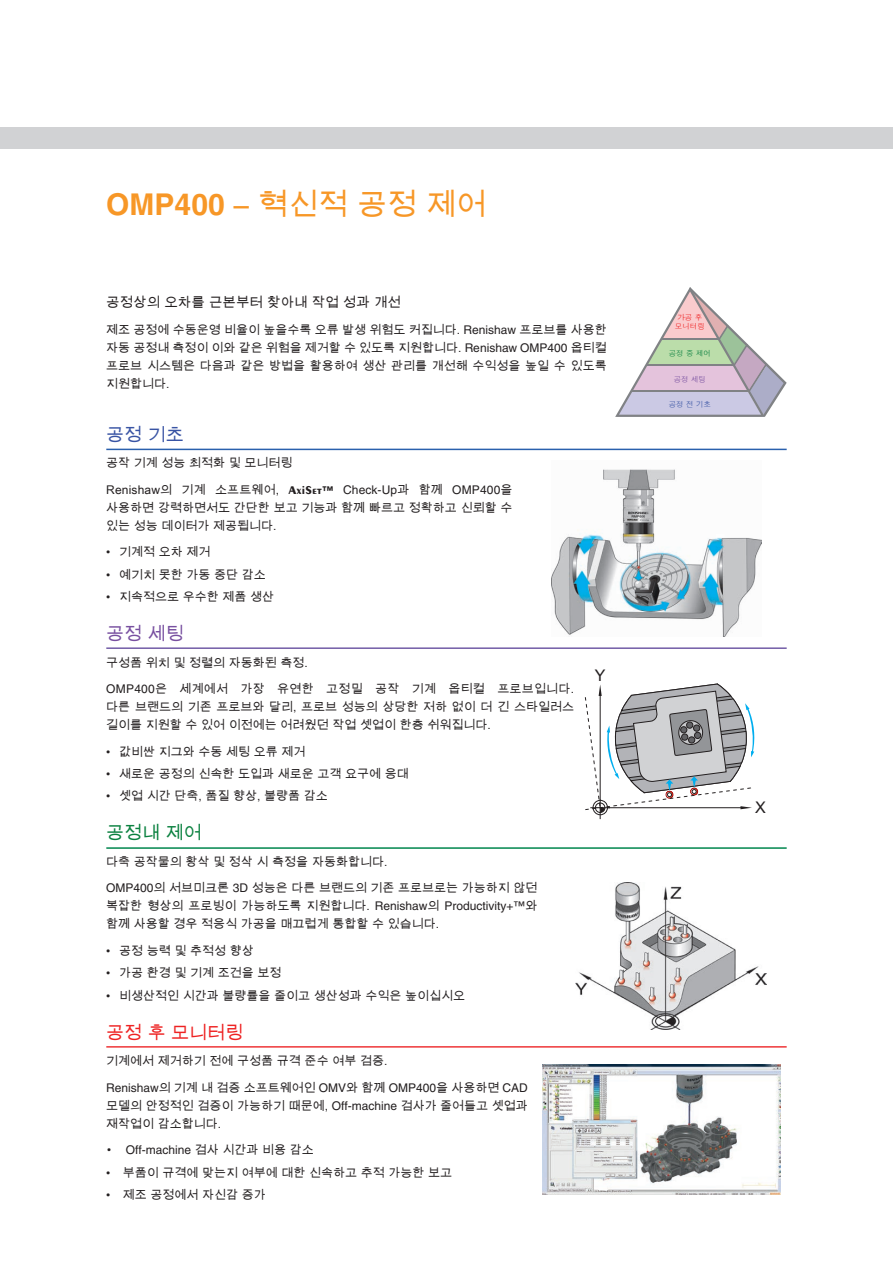
<style>
.page{position:relative;width:893px;height:1263px;background:#fff}
.page>*{position:absolute;margin:0;border:0;box-sizing:border-box;transform-origin:0 0}
.t1{font:30px "Arial Unicode MS";color:#f79727}
.t2{font:18px "Arial Unicode MS";color:#ee2323}
.t3{font:18px "Arial Unicode MS";color:#0b8140}
.t4{font:18px "Arial Unicode MS";color:#3954a4}
.t5{font:18px "Arial Unicode MS";color:#7850a0}
.t6{font:16.05px "Arial";color:#231f20}
.Text{font:13.5px "Arial Unicode MS";color:#231f20}
.Text-2{font:12px/18px "Arial Unicode MS";color:#231f20;text-align:justify}
.t7{font:12px "Helvetica";color:#231f20}
.t8{font:7.5px/9px "Dotum";color:#ee2323;text-align:center}
.t9{font:7.5px "Dotum";color:#0b8140}
.t10{font:7.5px "Dotum";color:#3954a4}
.t11{font:7.5px "Dotum";color:#7850a0}
.s1{font-family:"Helvetica CE";font-weight:700}
.s2{font-family:"Helvetica"}
.s3{font-family:"Peignot LT";font-weight:700}
.s4{font-family:"Dotum Che"}
.s5{font-family:"Arial Unicode MS"}
</style>
<div class="page">
<div style="left:0;top:128px;width:893px;height:21px;background:#d1d2d4"></div>
<svg style="left:615px;top:287px;width:172px;height:130px"></svg>
<hr style="left:106px;top:449px;width:681px;height:1px;background:#2a60ad">
<hr style="left:106px;top:647px;width:681px;height:2px;background:#725ca7">
<hr style="left:106px;top:847px;width:681px;height:2px;background:#01864e">
<hr style="left:106px;top:1046px;width:681px;height:1px;background:#ee3638">
<img style="left:551px;top:469px;width:210px;height:168px">
<img style="left:542px;top:1064px;width:239px;height:130px">
<img style="left:576px;top:883px;width:190px;height:147px">
<svg style="left:585px;top:683px;width:170px;height:136px"></svg>
<p class="t1" style="left:106px;top:182px;width:382px"><span class="s1">OMP400</span> – 혁신적 공정 제어</p>
<p class="Text" style="left:106px;top:293px;width:296px">공정상의 오차를 근본부터 찾아내 작업 성과 개선</p>
<p class="Text-2" style="left:106px;top:320px;width:502px">제조 공정에 수동운영 비율이 높을수록 오류 발생 위험도 커집니다. <span class="s2">Renishaw</span> 프로브를 사용한 자동 공정내 측정이 이와 같은 위험을 제거할 수 있도록 지원합니다. <span class="s2">Renishaw OMP400</span> 옵티컬 프로브 시스템은 다음과 같은 방법을 활용하여 생산 관리를 개선해 수익성을 높일 수 있도록 지원합니다.</p>
<p class="t4" style="left:106px;top:421px;width:79px">공정 기초</p>
<p class="Text-2" style="left:106px;top:454px;width:188px">공작 기계 성능 최적화 및 모니터링</p>
<p class="Text-2" style="left:106px;top:480px;width:408px">Renishaw의 기계 소프트웨어, <span class="s3">AxiSet™</span> <span class="s2">Check-Up</span>과 함께 <span class="s2">OMP400</span>을 사용하면 강력하면서도 간단한 보고 기능과 함께 빠르고 정확하고 신뢰할 수 있는 성능 데이터가 제공됩니다.</p>
<p class="Text-2" style="left:106px;top:543px;width:106px">• 기계적 오차 제거</p>
<p class="Text-2" style="left:106px;top:565px;width:161px">• 예기치 못한 가동 중단 감소</p>
<p class="Text-2" style="left:106px;top:587px;width:169px">• 지속적으로 우수한 제품 생산</p>
<p class="t5" style="left:106px;top:621px;width:79px">공정 세팅</p>
<p class="Text-2" style="left:106px;top:653px;width:203px">구성품 위치 및 정렬의 자동화된 측정.</p>
<p class="Text-2" style="left:106px;top:680px;width:469px"><span class="s2">OMP400</span>은 세계에서 가장 유연한 고정밀 공작 기계 옵티컬 프로브입니다. 다른 브랜드의 기존 프로브와 달리, 프로브 성능의 상당한 저하 없이 더 긴 스타일러스 길이를 지원할 수 있어 이전에는 어려웠던 작업 셋업이 한층 쉬워집니다.</p>
<p class="Text-2" style="left:106px;top:742px;width:201px">• 값비싼 지그와 수동 세팅 오류 제거</p>
<p class="Text-2" style="left:106px;top:764px;width:304px">• 새로운 공정의 신속한 도입과 새로운 고객 요구에 응대</p>
<p class="Text-2" style="left:106px;top:787px;width:223px">• 셋업 시간 단축, 품질 향상, 불량품 감소</p>
<p class="t3" style="left:106px;top:820px;width:97px">공정내 제어</p>
<p class="Text-2" style="left:106px;top:852px;width:283px">다축 공작물의 황삭 및 정삭 시 측정을 자동화합니다.</p>
<p class="Text-2" style="left:106px;top:879px;width:433px"><span class="s2">OMP400</span>의 서브미크론 <span class="s2">3D</span> 성능은 다른 브랜드의 기존 프로브로는 가능하지 않던 복잡한 형상의 프로빙이 가능하도록 지원합니다. <span class="s2">Renishaw</span>의 <span class="s2">Productivity+™</span>와 함께 사용할 경우 적응식 가공을 매끄럽게 통합할 수 있습니다.</p>
<p class="Text-2" style="left:106px;top:941px;width:149px">• 공정 능력 및 추적성 향상</p>
<p class="Text-2" style="left:106px;top:964px;width:177px">• 가공 환경 및 기계 조건을 보정</p>
<p class="Text-2" style="left:106px;top:986px;width:360px">• 비생산적인 시간과 불량률을 줄이고 생산성과 수익은 높이십시오</p>
<p class="t2" style="left:106px;top:1019px;width:139px">공정 후 모니터링</p>
<p class="Text-2" style="left:106px;top:1052px;width:283px">기계에서 제거하기 전에 구성품 규격 준수 여부 검증.</p>
<p class="Text-2" style="left:106px;top:1078px;width:423px"><span class="s2">Renishaw</span>의 기계 내 검증 소프트웨어인 <span class="s2">OMV</span>와 함께 <span class="s2">OMP400</span>을 사용하면 <span class="s2">CAD </span>모델의 안정적인 검증이 가능하기 때문에, <span class="s2">Off-machine</span> 검사가 줄어들고 셋업과 재작업이 감소합니다.</p>
<p class="t7" style="left:106px;top:1143px;width:209px"><span class="s4">•</span> Off-machine <span class="s5">검사 시간과 비용 감소</span></p>
<p class="Text-2" style="left:106px;top:1163px;width:347px">• 부품이 규격에 맞는지 여부에 대한 신속하고 추적 가능한 보고</p>
<p class="Text-2" style="left:106px;top:1185px;width:161px">• 제조 공정에서 자신감 증가</p>
<p class="t6" style="left:595px;top:664px;width:12px">Y</p>
<p class="t8" style="left:675px;top:313px;width:32px">가공 후 모니터링</p>
<p class="t9" style="left:669px;top:350px;width:44px">공정 중 제어</p>
<p class="t11" style="left:674px;top:376px;width:34px">공정 세팅</p>
<p class="t10" style="left:669px;top:401px;width:44px">공정 전 기초</p>
<p class="t6" style="left:755px;top:797px;width:12px">X</p>
</div>
